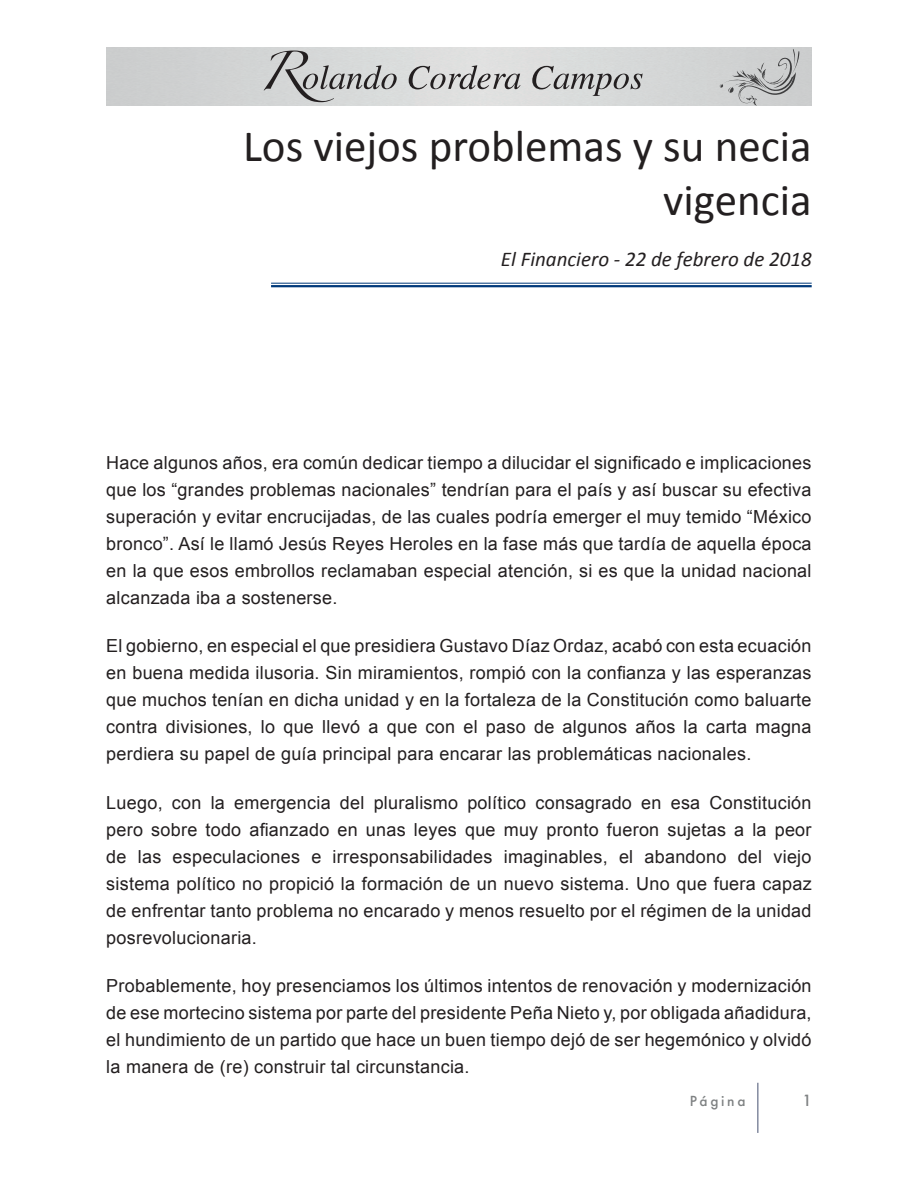
<style>
.page{position:relative;width:918px;height:1188px;background:#fff}
.page>*{position:absolute;margin:0;border:0;box-sizing:border-box;transform-origin:0 0}
.t1{font:45px/54px "Calibri";color:#231f20;text-align:right}
.t2{font:italic 21px "Calibri";color:#231f20}
.t3{font:18px/27px "Arial";letter-spacing:.015em;color:#231f20;text-align:justify}
.t4{font:500 15px "Futura";color:#7e8182}
.t5{font:500 13.5px "Futura";letter-spacing:.2em;color:#7e8182}
</style>
<div class="page">
<svg style="left:264px;top:51px;width:133px;height:51px;background:#bbbcbc"></svg>
<svg style="left:409px;top:65px;width:112px;height:24px;background:#b4b3b3"></svg>
<svg style="left:532px;top:66px;width:111px;height:30px;background:#b7b7b7"></svg>
<svg style="left:719px;top:49px;width:80px;height:57px;background:#bfc0c1"></svg>
<hr style="left:757px;top:1083px;width:2px;height:50px;background:#848ba0">
<hr style="left:271px;top:283px;width:541px;height:1px;background:#013a7a">
<hr style="left:271px;top:285px;width:541px;height:2px;background:#013a7a">
<p class="t1" style="left:243px;top:120px;width:570px">Los viejos problemas y su necia vigencia</p>
<p class="t2" style="left:501px;top:244px;width:312px">El Financiero - 22 de febrero de 2018</p>
<p class="t3" style="left:106px;top:449px;width:707px">Hace algunos años, era común dedicar tiempo a dilucidar el significado e implicaciones que los “grandes problemas nacionales” tendrían para el país y así buscar su efectiva superación y evitar encrucijadas, de las cuales podría emerger el muy temido “México bronco”. Así le llamó Jesús Reyes Heroles en la fase más que tardía de aquella época en la que esos embrollos reclamaban especial atención, si es que la unidad nacional alcanzada iba a sostenerse.</p>
<p class="t3" style="left:106px;top:633px;width:707px">El gobierno, en especial el que presidiera Gustavo Díaz Ordaz, acabó con esta ecuación en buena medida ilusoria. Sin miramientos, rompió con la confianza y las esperanzas que muchos tenían en dicha unidad y en la fortaleza de la Constitución como baluarte contra divisiones, lo que llevó a que con el paso de algunos años la carta magna perdiera su papel de guía principal para encarar las problemáticas nacionales.</p>
<p class="t3" style="left:106px;top:789px;width:707px">Luego, con la emergencia del pluralismo político consagrado en esa Constitución pero sobre todo afianzado en unas leyes que muy pronto fueron sujetas a la peor de las especulaciones e irresponsabilidades imaginables, el abandono del viejo sistema político no propició la formación de un nuevo sistema. Uno que fuera capaz de enfrentar tanto problema no encarado y menos resuelto por el régimen de la unidad posrevolucionaria.</p>
<p class="t3" style="left:106px;top:972px;width:707px">Probablemente, hoy presenciamos los últimos intentos de renovación y modernización de ese mortecino sistema por parte del presidente Peña Nieto y, por obligada añadidura, el hundimiento de un partido que hace un buen tiempo dejó de ser hegemónico y olvidó la manera de (re) construir tal circunstancia.</p>
<p class="t5" style="left:690px;top:1092px;width:57px">Página</p>
<p class="t4" style="left:802px;top:1091px;width:11px">1</p>
</div>
